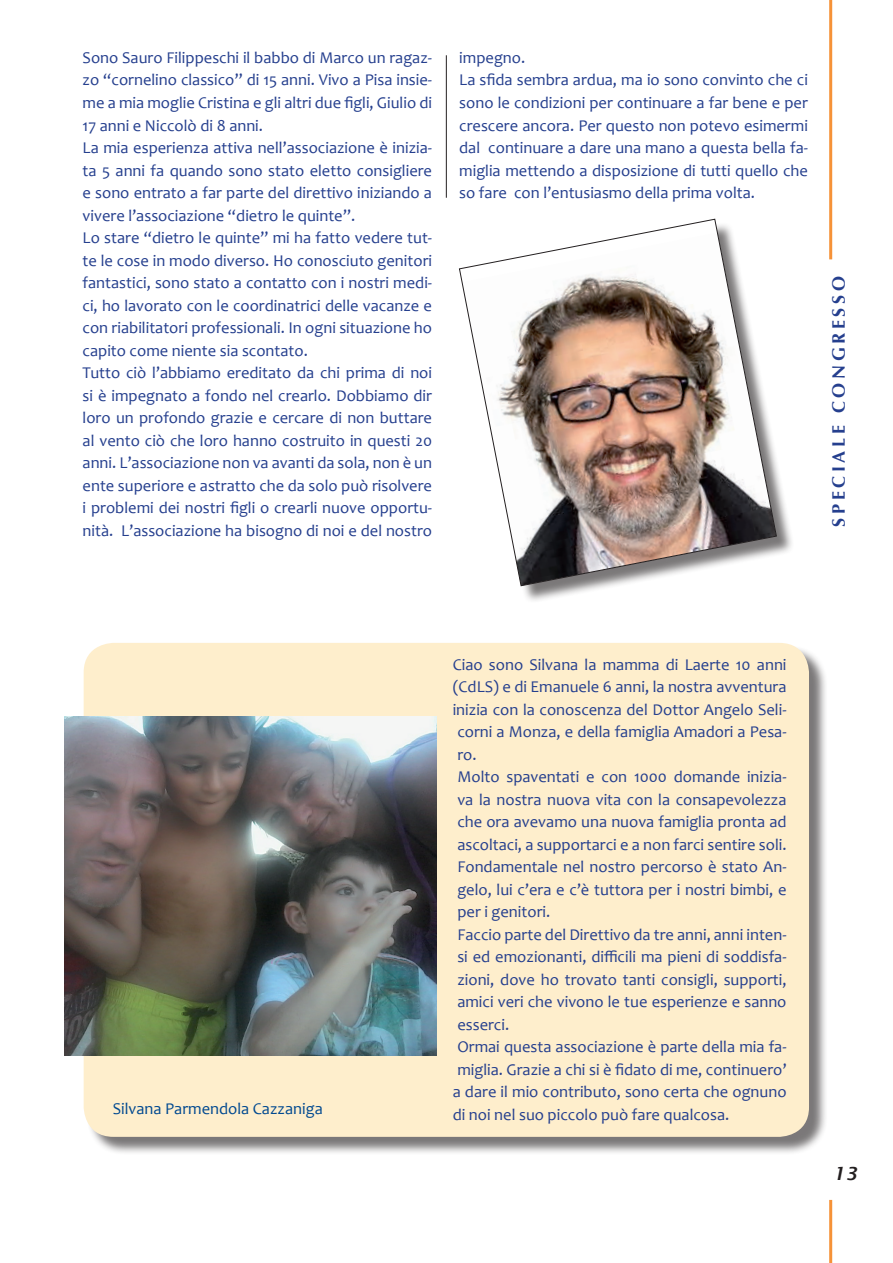
<style>
.page{position:relative;width:893px;height:1263px;background:#fff}
.page>*{position:absolute;margin:0;border:0;box-sizing:border-box;transform-origin:0 0}
.t1{font:700 18px "Optima";letter-spacing:.2em;color:#253f8e}
.t2{font:italic 600 18px "Lucida Sans";color:#231f20}
.t3{font:16.5px/22.5px "Candara";color:#253f8e}
.t4{font:16.5px "Candara";color:#014990}
</style>
<div class="page">
<div style="left:86px;top:645px;width:742px;height:510px;background:#231f20;opacity:.6"></div>
<div style="left:84px;top:643px;width:725px;height:494px;background:#feeecc;border-radius:30px"></div>
<hr style="left:829px;top:1200px;width:3px;height:63px;background:#f69238">
<hr style="left:829px;top:0;width:3px;height:259px;background:#f69238">
<img style="left:65px;top:716px;width:371px;height:339px">
<div style="left:462px;top:222px;width:333px;height:382px;background:#231f20;opacity:.6"></div>
<img style="left:459px;top:219px;width:318px;height:367px">
<hr style="left:446px;top:55px;width:1px;height:143px;background:#231f20">
<p class="t3" style="left:83px;top:46px;width:351px">Sono Sauro Filippeschi il babbo di Marco un ragaz&shy;zo “cornelino classico” di 15 anni. Vivo a Pisa insie&shy;me a mia moglie Cristina e gli altri due figli, Giulio di 17 anni e Niccolò di 8 anni.<br>La mia esperienza attiva nell’associazione è inizia&shy;ta 5 anni fa quando sono stato eletto consigliere e sono entrato a far parte del direttivo iniziando a vivere l’associazione “dietro le quinte”.<br>Lo stare “dietro le quinte” mi ha fatto vedere tut&shy;te le cose in modo diverso. Ho conosciuto genitori fantastici, sono stato a contatto con i nostri medi&shy;ci, ho lavorato con le coordinatrici delle vacanze e con riabilitatori professionali. In ogni situazione ho capito come niente sia scontato.<br>Tutto ciò l’abbiamo ereditato da chi prima di noi si è impegnato a fondo nel crearlo. Dobbiamo dir loro un profondo grazie e cercare di non buttare al vento ciò che loro hanno costruito in questi 20 anni. L’associazione non va avanti da sola, non è un ente superiore e astratto che da solo può risolvere i problemi dei nostri figli o crearli nuove opportu&shy;nità. L’associazione ha bisogno di noi e del nostro</p>
<p class="t3" style="left:459px;top:46px;width:350px">impegno.<br>La sfida sembra ardua, ma io sono convinto che ci sono le condizioni per continuare a far bene e per crescere ancora. Per questo non potevo esimermi dal continuare a dare una mano a questa bella fa&shy;miglia mettendo a disposizione di tutti quello che so fare con l’entusiasmo della prima volta.</p>
<p class="t1" style="left:828px;top:527px;width:250px;rotate:-90deg">SPECIALE CON GRESSO</p>
<p class="t4" style="left:113px;top:1099px;width:212px">Silvana Parmendola Cazzaniga</p>
<p class="t3" style="left:453px;top:653px;width:335px">Ciao sono Silvana la mamma di Laerte 10 anni (CdLS) e di Emanuele 6 anni, la nostra avventura inizia con la conoscenza del Dottor Angelo Seli&shy;corni a Monza, e della famiglia Amadori a Pesa&shy;ro.<br>Molto spaventati e con 1000 domande inizia&shy;va la nostra nuova vita con la consapevolezza che ora avevamo una nuova famiglia pronta ad ascoltaci, a supportarci e a non farci sentire soli.<br>Fondamentale nel nostro percorso è stato An&shy;gelo, lui c’era e c’è tuttora per i nostri bimbi, e per i genitori.<br>Faccio parte del Direttivo da tre anni, anni inten&shy;si ed emozionanti, difficili ma pieni di soddisfa&shy;zioni, dove ho trovato tanti consigli, supporti, amici veri che vivono le tue esperienze e sanno esserci.<br>Ormai questa associazione è parte della mia fa&shy;miglia. Grazie a chi si è fidato di me, continuero’ a dare il mio contributo, sono certa che ognuno di noi nel suo piccolo può fare qualcosa.</p>
<p class="t2" style="left:833px;top:1163px;width:25px">13</p>
</div>
